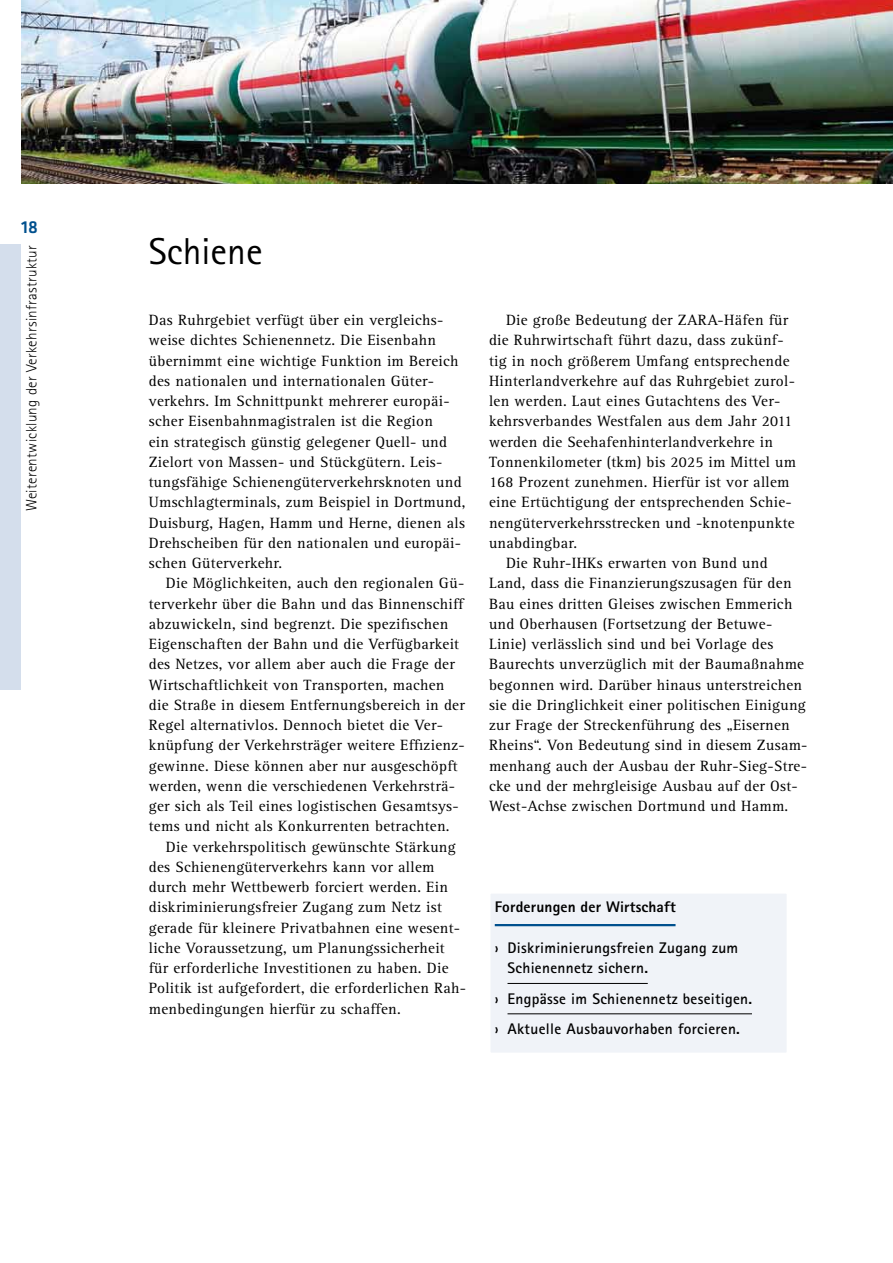
<style>
.page{position:relative;width:893px;height:1263px;background:#fff}
.page>*{position:absolute;margin:0;border:0;box-sizing:border-box;transform-origin:0 0}
.H1_5{font:37.5px "Rotis Sans Serif Pro";color:#000}
.t1{font:500 18px "Klavika Basic";color:#00508e}
.body_Einzug{font:15.3px/20.2px "Rotis Serif Pro";letter-spacing:.02em;color:#000}
.body{font:15.3px/20.2px "Rotis Serif Pro";letter-spacing:.02em;color:#000}
.t2{font:700 15.3px/20.2px "Rotis Sans Serif Pro";letter-spacing:.02em;color:#000}
.Forderungen_der_Wirt{font:800 15.3px "Rotis Sans Serif Pro";letter-spacing:.01em;color:#000}
.t3{font:300 15px "Rotis Sans Serif Pro";letter-spacing:.02em;color:#000}
</style>
<div class="page">
<div style="left:0;top:244px;width:21px;height:446px;background:#d4deec"></div>
<img style="left:21px;top:0;width:872px;height:183px">
<div style="left:490px;top:893px;width:297px;height:160px;background:#eaeef6"></div>
<hr style="left:495px;top:924px;width:180px;height:2px;background:#00508e">
<hr style="left:507px;top:983px;width:141px;height:1px;background:#000">
<hr style="left:507px;top:1013px;width:245px;height:1px;background:#000">
<div style="left:489px;top:892px;width:299px;height:162px;border:2px solid #fff"></div>
<p class="t1" style="left:21px;top:214px;width:18px">18</p>
<p class="t3" style="left:23px;top:511px;width:267px;rotate:-90deg">Weiterentwicklung der Verkehrsinfrastruktur</p>
<p class="H1_5" style="left:149px;top:229px;width:115px">Schiene</p>
<p class="body" style="left:149px;top:310px;width:318px">Das Ruhrgebiet verfügt über ein vergleichs&shy;weise dichtes Schienennetz. Die Eisenbahn übernimmt eine wichtige Funktion im Bereich des nationalen und internationalen Güter&shy;verkehrs. Im Schnittpunkt mehrerer europäi&shy;scher Eisenbahnmagistralen ist die Region<br>ein strategisch günstig gelegener Quell- und Zielort von Massen- und Stückgütern. Leis&shy;tungsfähige Schienengüterverkehrsknoten und Umschlagterminals, zum Beispiel in Dortmund, Duisburg, Hagen, Hamm und Herne, dienen als Drehscheiben für den nationalen und europäi&shy;schen Güterverkehr.</p>
<p class="body_Einzug" style="left:149px;top:573px;width:317px;text-indent:17px">Die Möglichkeiten, auch den regionalen Gü&shy;terverkehr über die Bahn und das Binnenschiff abzuwickeln, sind begrenzt. Die spezifischen Eigenschaften der Bahn und die Verfügbarkeit des Netzes, vor allem aber auch die Frage der Wirtschaftlichkeit von Transporten, machen die Straße in diesem Entfernungsbereich in der Regel alternativlos. Dennoch bietet die Ver&shy;knüpfung der Verkehrsträger weitere Effizienz&shy;gewinne. Diese können aber nur ausgeschöpft werden, wenn die verschiedenen Verkehrsträ&shy;ger sich als Teil eines logistischen Gesamtsys&shy;tems und nicht als Konkurrenten betrachten.</p>
<p class="body_Einzug" style="left:149px;top:837px;width:319px;text-indent:17px">Die verkehrspolitisch gewünschte Stärkung des Schienengüterverkehrs kann vor allem durch mehr Wettbewerb forciert werden. Ein diskriminierungsfreier Zugang zum Netz ist gerade für kleinere Privatbahnen eine wesent&shy;liche Voraussetzung, um Planungssicherheit für erforderliche Investitionen zu haben. Die Politik ist aufgefordert, die erforderlichen Rah&shy;menbedingungen hierfür zu schaffen.</p>
<p class="body_Einzug" style="left:489px;top:310px;width:309px;text-indent:17px">Die große Bedeutung der ZARA-Häfen für die Ruhrwirtschaft führt dazu, dass zukünf&shy;tig in noch größerem Umfang entsprechende Hinterlandverkehre auf das Ruhrgebiet zurol&shy;len werden. Laut eines Gutachtens des Ver&shy;kehrsverbandes Westfalen aus dem Jahr 2011 werden die Seehafenhinterlandverkehre in Tonnenkilometer (tkm) bis 2025 im Mittel um 168 Prozent zunehmen. Hierfür ist vor allem eine Ertüchtigung der entsprechenden Schie&shy;nengüterverkehrsstrecken und -knotenpunkte unabdingbar.</p>
<p class="body_Einzug" style="left:489px;top:553px;width:320px;text-indent:17px">Die Ruhr-IHKs erwarten von Bund und Land, dass die Finanzierungszusagen für den Bau eines dritten Gleises zwischen Emmerich und Oberhausen (Fortsetzung der Betuwe-Linie) verlässlich sind und bei Vorlage des Baurechts unverzüglich mit der Baumaßnahme begonnen wird. Darüber hinaus unterstreichen sie die Dringlichkeit einer politischen Einigung zur Frage der Streckenführung des „Eisernen Rheins“. Von Bedeutung sind in diesem Zusam&shy;menhang auch der Ausbau der Ruhr-Sieg-Stre&shy;cke und der mehrgleisige Ausbau auf der Ost-West-Achse zwischen Dortmund und Hamm.</p>
<p class="Forderungen_der_Wirt" style="left:495px;top:897px;width:182px">Forderungen der Wirtschaft</p>
<p class="t2" style="left:507px;top:937px;width:232px;text-indent:-13px">› Diskriminierungsfreien Zugang zum<br>Schienennetz sichern.</p>
<p class="t2" style="left:495px;top:988px;width:259px">› Engpässe im Schienennetz beseitigen.</p>
<p class="t2" style="left:495px;top:1018px;width:247px">› Aktuelle Ausbauvorhaben forcieren.</p>
</div>
